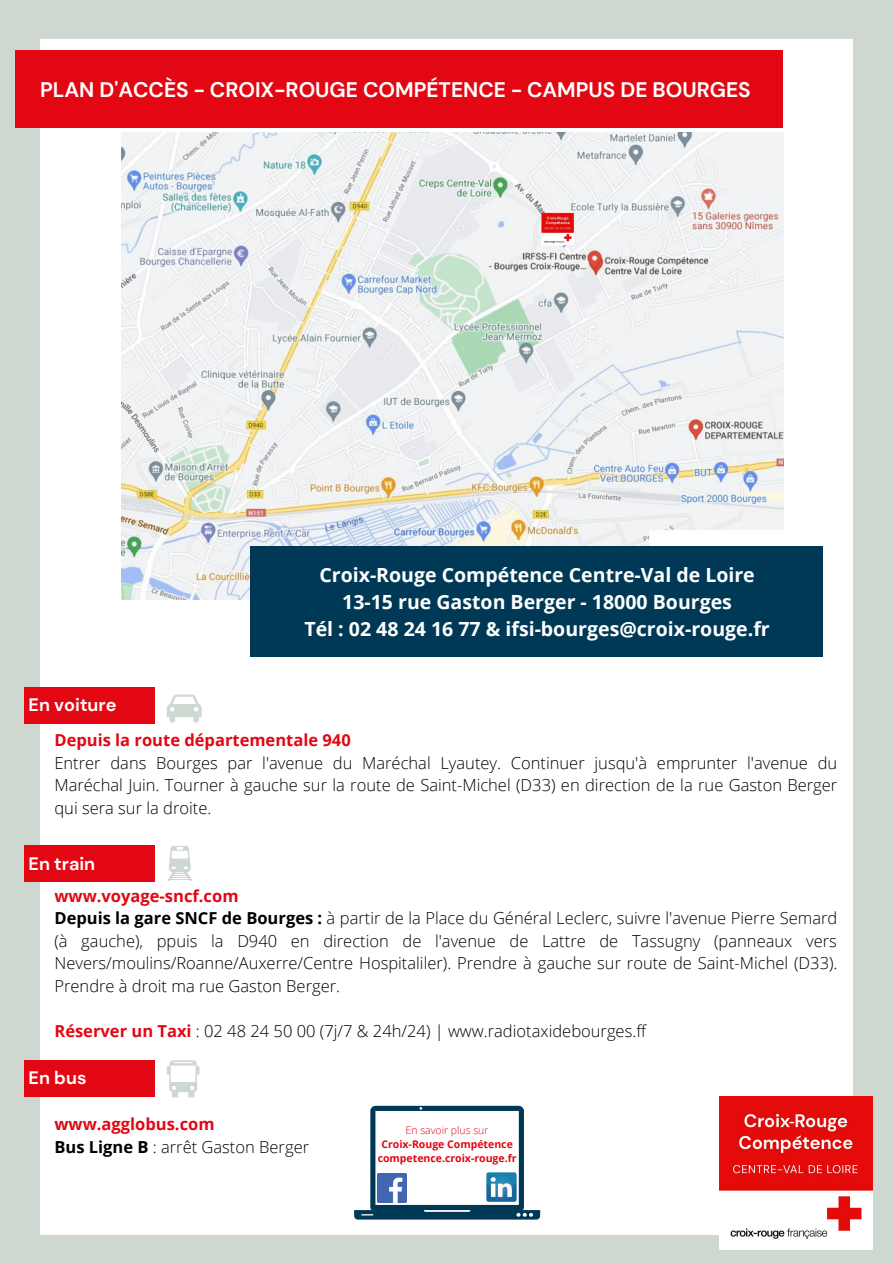
<style>
.page{position:relative;width:894px;height:1264px;background:#fff}
.page>*{position:absolute;margin:0;border:0;box-sizing:border-box;transform-origin:0 0}
.t1{font:700 21px "DM Sans";color:#fff}
.t2{font:700 19.5px/27px "Open Sans";color:#fff;text-align:center}
.t3{font:700 18px "DM Sans";color:#fff}
.t4{font:300 16.5px/22.5px "Open Sans";color:#000}
.t5{font:700 16.5px "Open Sans";color:#e30613}
.t6{font:700 10.5px/14px "Open Sans";color:#e30613;text-align:center}
.t7{font:300 10.5px "Open Sans";color:#e30613}
.s1{font-weight:700;color:#e30613}
.s2{font-weight:700}
</style>
<div class="page">
<div style="left:0;top:0;width:893px;height:1263px;background:#ced7d0"></div>
<div style="left:40px;top:39px;width:812px;height:1195px;background:#fff"></div>
<div style="left:16px;top:50px;width:766px;height:78px;background:#e30613"></div>
<div style="left:24px;top:687px;width:131px;height:36px;background:#e30613"></div>
<svg style="left:167px;top:694px;width:35px;height:28px"></svg>
<div style="left:24px;top:845px;width:131px;height:36px;background:#e30613"></div>
<div style="left:24px;top:1060px;width:131px;height:36px;background:#e30613"></div>
<svg style="left:167px;top:846px;width:25px;height:34px"></svg>
<svg style="left:167px;top:1060px;width:32px;height:37px"></svg>
<svg style="left:354px;top:1105px;width:187px;height:114px"></svg>
<img style="left:487px;top:1172px;width:29px;height:29px">
<img style="left:377px;top:1173px;width:30px;height:29px">
<img style="left:719px;top:1096px;width:153px;height:153px">
<img style="left:122px;top:132px;width:661px;height:467px">
<div style="left:251px;top:546px;width:571px;height:110px;background:#003956"></div>
<p class="t1" style="left:40px;top:76px;width:712px">PLAN D'ACCÈS - CROIX-ROUGE COMPÉTENCE - CAMPUS DE BOURGES</p>
<p class="t3" style="left:29px;top:693px;width:89px">En voiture</p>
<p class="t2" style="left:304px;top:561px;width:466px">Croix-Rouge Compétence Centre-Val de Loire<br>13-15 rue Gaston Berger - 18000 Bourges<br>Tél : 02 48 24 16 77 &amp; ifsi-bourges@croix-rouge.fr</p>
<p class="t5" style="left:54px;top:728px;width:298px">Depuis la route départementale 940</p>
<p class="t4" style="left:54px;top:751px;width:784px;text-align:justify">Entrer dans Bourges par l'avenue du Maréchal Lyautey. Continuer jusqu'à emprunter l'avenue du Maréchal Juin. Tourner à gauche sur la route de Saint-Michel (D33) en direction de la rue Gaston Berger qui sera sur la droite.</p>
<p class="t3" style="left:29px;top:851px;width:68px">En train</p>
<p class="t4" style="left:54px;top:883px;width:784px"><span class="s1">www.voyage-sncf.com<br></span><span class="s2">Depuis la gare SNCF de Bourges :</span> à partir de la Place du Général Leclerc, suivre l'avenue Pierre Semard (à gauche), ppuis la D940 en direction de l'avenue de Lattre de Tassugny (panneaux vers Nevers/moulins/Roanne/Auxerre/Centre Hospitaliler). Prendre à gauche sur route de Saint-Michel (D33).<br>Prendre à droit ma rue Gaston Berger.</p>
<p class="t4" style="left:54px;top:1019px;width:593px"><span class="s1">Réserver un Taxi</span> : 02 48 24 50 00 (7j/7 &amp; 24h/24) | www.radiotaxidebourges.ff</p>
<p class="t3" style="left:29px;top:1066px;width:59px">En bus</p>
<p class="t4" style="left:54px;top:1112px;width:256px"><span class="s1">www.agglobus.com<br></span><span class="s2">Bus Ligne B</span> : arrêt Gaston Berger</p>
<p class="t7" style="left:405px;top:1122px;width:84px">En savoir plus sur</p>
<p class="t6" style="left:377px;top:1137px;width:140px">Croix-Rouge Compétence competence.croix-rouge.fr</p>
</div>
